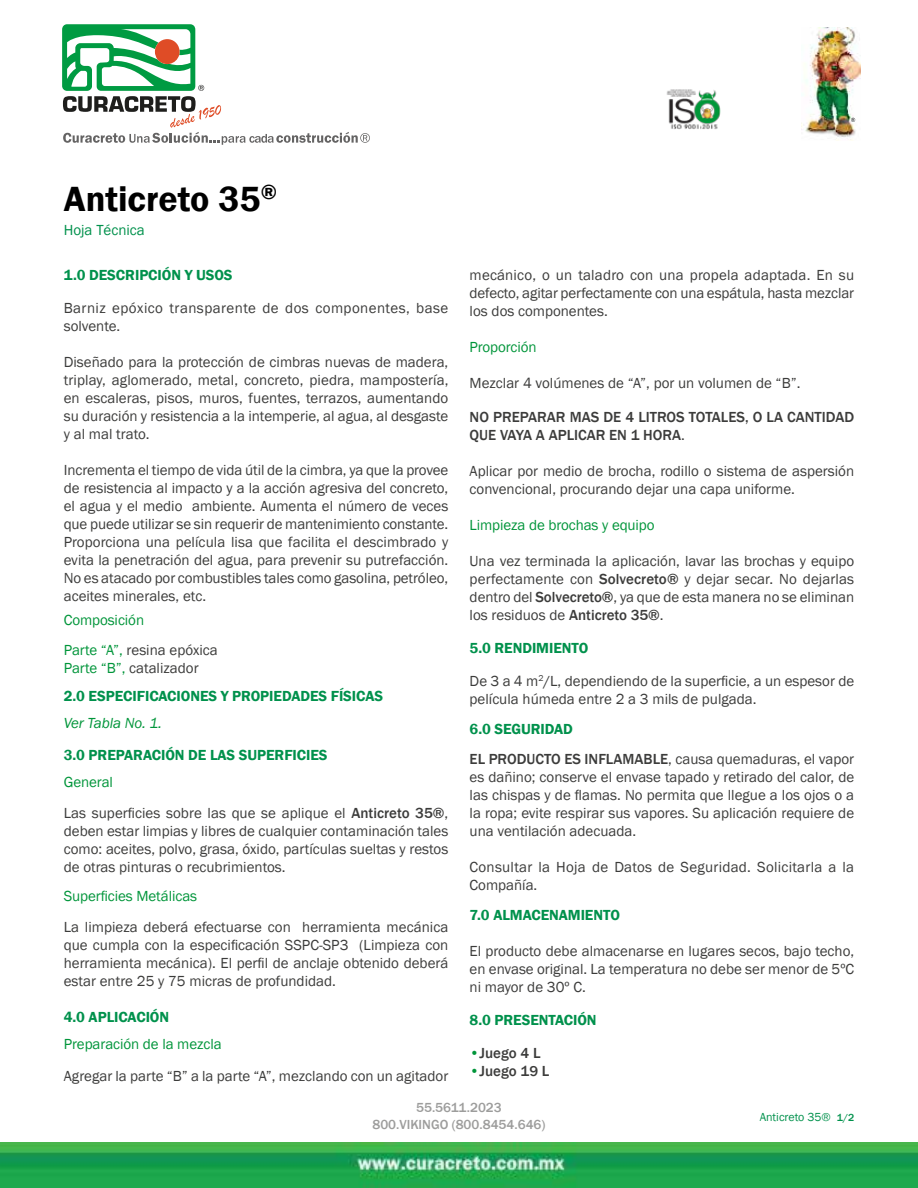
<style>
.page{position:relative;width:918px;height:1188px;background:#fff}
.page>*{position:absolute;margin:0;border:0;box-sizing:border-box;transform-origin:0 0}
.t1{font:600 36px "Franklin Gothic";color:#000}
.t2{font:15px/18px "Franklin Gothic";color:#3c3c3b;text-align:justify}
.t3{font:600 15px/28.5px "Franklin Gothic";letter-spacing:-.005em;color:#00914c}
.t4{font:15px/30px "Franklin Gothic";letter-spacing:-.005em;color:#00953a}
.t5{font:500 15px/18px "Franklin Gothic";color:#3c3c3b}
.t6{font:15px/18px "Franklin Gothic";letter-spacing:.03em;color:#3c3c3b}
.t7{font:italic 15px "Franklin Gothic";letter-spacing:-.005em;color:#00953a}
.t8{font:15px "Franklin Gothic";color:#00914c}
.t9{font:500 13.5px/16.2px "Franklin Gothic";color:#9d9d9c;text-align:center}
.t10{font:12px "Franklin Gothic";color:#00914c}
.s1{color:#3c3c3b}
.s2{font-weight:400;color:#00953a}
.s3{font-weight:400;color:#3c3c3b}
.s4{color:#00953a}
.s5{font-weight:500}
.s6{font-weight:400}
.s7{font-weight:600;color:#00914c}
.s8{font-weight:500;font-size:10.5px}
</style>
<div class="page">
<img style="left:803px;top:27px;width:58px;height:113px">
<img style="left:0;top:1143px;width:918px;height:45px">
<svg style="left:62px;top:24px;width:308px;height:121px"></svg>
<svg style="left:851px;top:118px;width:4px;height:4px"></svg>
<img style="left:666px;top:89px;width:55px;height:40px">
<h1 class="t1" style="left:64px;top:177px;width:215px">Anticreto 35<sup>®</sup></h1>
<p class="t8" style="left:64px;top:221px;width:83px">Hoja Técnica</p>
<p class="t3" style="left:64px;top:261px;width:170px">1.0 DESCRIPCIÓN Y USOS</p>
<p class="t6" style="left:64px;top:299px;width:386px">Barniz epóxico transparente de dos componentes, base solvente.</p>
<p class="t2" style="left:64px;top:353px;width:386px">Diseñado para la protección de cimbras nuevas de madera, triplay, aglomerado, metal, concreto, piedra, mampostería, en escaleras, pisos, muros, fuentes, terrazos, aumentando su duración y resistencia a la intemperie, al agua, al desgaste y al mal trato.</p>
<p class="t2" style="left:64px;top:461px;width:386px">Incrementa el tiempo de vida útil de la cimbra, ya que la provee de resistencia al impacto y a la acción agresiva del concreto, el agua y el medio ambiente. Aumenta el número de veces que puede utilizar se sin requerir de mantenimiento constante.<br>Proporciona una película lisa que facilita el descimbrado y evita la penetración del agua, para prevenir su putrefacción.<br>No es atacado por combustibles tales como gasolina, petróleo, aceites minerales, etc.</p>
<p class="t4" style="left:64px;top:605px;width:156px">Composición<br>Parte “A”, <span class="s1">resina epóxica</span></p>
<p class="t3" style="left:64px;top:654px;width:321px"><span class="s2">Parte “B”,</span> <span class="s3">catalizador<br></span>2.0 ESPECIFICACIONES Y PROPIEDADES FÍSICAS</p>
<p class="t7" style="left:64px;top:714px;width:100px">Ver Tabla No. 1.</p>
<p class="t3" style="left:64px;top:741px;width:265px">3.0 PREPARACIÓN DE LAS SUPERFICIES</p>
<p class="t2" style="left:64px;top:766px;width:386px;line-height:31.5px"><span class="s4">General<br></span>Las superficies sobre las que se aplique el <span class="s5">Anticreto 35®</span>,</p>
<p class="t2" style="left:64px;top:823px;width:386px">deben estar limpias y libres de cualquier contaminación tales como: aceites, polvo, grasa, óxido, partículas sueltas y restos de otras pinturas o recubrimientos.</p>
<p class="t4" style="left:64px;top:881px;width:135px">Superficies Metálicas</p>
<p class="t2" style="left:64px;top:919px;width:386px">La limpieza deberá efectuarse con herramienta mecánica que cumpla con la especificación SSPC-SP3 (Limpieza con herramienta mecánica). El perfil de anclaje obtenido deberá estar entre 25 y 75 micras de profundidad.</p>
<p class="t3" style="left:64px;top:1003px;width:107px">4.0 APLICACIÓN</p>
<p class="t4" style="left:64px;top:1030px;width:159px">Preparación de la mezcla</p>
<p class="t2" style="left:64px;top:1067px;width:386px">Agregar la parte “B” a la parte “A”, mezclando con un agitador</p>
<p class="t2" style="left:470px;top:266px;width:386px">mecánico, o un taladro con una propela adaptada. En su defecto, agitar perfectamente con una espátula, hasta mezclar los dos componentes.</p>
<p class="t4" style="left:470px;top:332px;width:69px">Proporción</p>
<p class="t2" style="left:470px;top:374px;width:332px">Mezclar 4 volúmenes de “A”, por un volumen de “B”.</p>
<p class="t5" style="left:470px;top:408px;width:386px">NO PREPARAR MAS DE 4 LITROS TOTALES, O LA CANTIDAD<br>QUE VAYA A APLICAR EN 1 HORA<span class="s6">.</span></p>
<p class="t2" style="left:470px;top:462px;width:386px">Aplicar por medio de brocha, rodillo o sistema de aspersión convencional, procurando dejar una capa uniforme.</p>
<p class="t4" style="left:470px;top:510px;width:187px">Limpieza de brochas y equipo</p>
<p class="t2" style="left:470px;top:552px;width:386px">Una vez terminada la aplicación, lavar las brochas y equipo perfectamente con <span class="s5">Solvecreto®</span> y dejar secar. No dejarlas dentro del <span class="s5">Solvecreto®</span>, ya que de esta manera no se eliminan los residuos de <span class="s5">Anticreto 35®</span>.</p>
<p class="t2" style="left:470px;top:632px;width:386px;line-height:33px"><span class="s7">5.0 RENDIMIENTO<br></span>De 3 a 4 m<sup>2</sup>/L, dependiendo de la superficie, a un espesor de</p>
<p class="t2" style="left:470px;top:690px;width:288px">película húmeda entre 2 a 3 mils de pulgada.</p>
<p class="t2" style="left:470px;top:714px;width:386px;line-height:30px"><span class="s7">6.0 SEGURIDAD<br></span><span class="s5">EL PRODUCTO ES INFLAMABLE</span>, causa quemaduras, el vapor</p>
<p class="t2" style="left:470px;top:768px;width:386px">es dañino; conserve el envase tapado y retirado del calor, de las chispas y de flamas. No permita que llegue a los ojos o a la ropa; evite respirar sus vapores. Su aplicación requiere de una ventilación adecuada.</p>
<p class="t2" style="left:470px;top:858px;width:386px">Consultar la Hoja de Datos de Seguridad. Solicitarla a la<br>Compañía.</p>
<p class="t3" style="left:470px;top:901px;width:152px">7.0 ALMACENAMIENTO</p>
<p class="t2" style="left:470px;top:942px;width:386px">El producto debe almacenarse en lugares secos, bajo techo, en envase original. La temperatura no debe ser menor de 5ºC ni mayor de 30º C.</p>
<p class="t3" style="left:470px;top:1006px;width:128px">8.0 PRESENTACIÓN</p>
<p class="t5" style="left:470px;top:1044px;width:73px"><span class="s2">•</span>Juego 4 L</p>
<p class="t5" style="left:470px;top:1062px;width:81px"><span class="s2">•</span>Juego 19 L</p>
<p class="t9" style="left:372px;top:1100px;width:175px">55.5611.2023<br>800.VIKINGO (800.8454.646)</p>
<p class="t10" style="left:760px;top:1110px;width:96px">Anticreto 35® <span class="s8">1/2</span></p>
</div>
